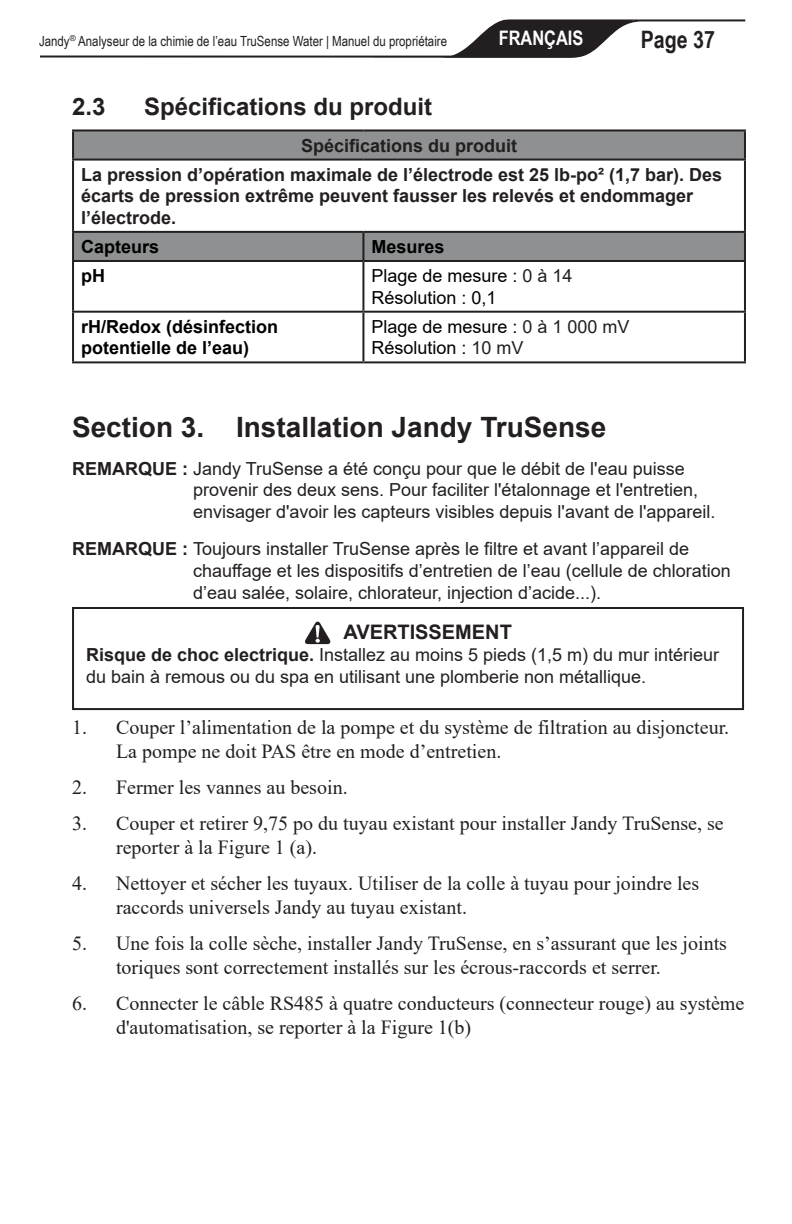
<style>
.page{position:relative;width:792px;height:1224px;background:#fff}
.page>*{position:absolute;margin:0;border:0;box-sizing:border-box;transform-origin:0 0}
.Heading_1{font:700 28px "Arial";color:#231f20}
.Heading_2{font:700 24px "Arial";color:#231f20}
.t1{font:700 24px "Arial Narrow";color:#231f20}
.Step{font:20px/24px "Times New Roman";color:#231f20}
.t2{font:700 20px "Arial";color:#231f20}
.t3{font:700 20px "Arial Narrow";color:#fff}
.Note{font:18px/21.6px "Arial";color:#231f20}
.t4{font:700 18px/21.6px "Arial";color:#231f20}
.WARNING_BANNER_BODY{font:18px/22px "Arial";color:#231f20}
.Table{font:18px "Arial";color:#000}
.Table-2{font:700 18px/21.6px "Arial";color:#000}
.t5{font:14px "Arial Narrow";color:#231f20}
.s1{color:#231f20}
.s2{font-weight:700}
</style>
<div class="page">
<svg style="left:40px;top:19px;width:706px;height:39px"></svg>
<svg style="left:74px;top:131px;width:670px;height:129px"></svg>
<hr style="left:72px;top:129px;width:291px;height:2px;background:#231f20">
<hr style="left:72px;top:131px;width:2px;height:28px;background:#231f20">
<hr style="left:363px;top:129px;width:383px;height:2px;background:#231f20">
<hr style="left:744px;top:131px;width:2px;height:28px;background:#231f20">
<hr style="left:72px;top:159px;width:291px;height:2px;background:#231f20">
<hr style="left:72px;top:161px;width:2px;height:70px;background:#231f20">
<hr style="left:363px;top:159px;width:383px;height:2px;background:#231f20">
<hr style="left:744px;top:161px;width:2px;height:70px;background:#231f20">
<hr style="left:72px;top:231px;width:291px;height:2px;background:#231f20">
<hr style="left:72px;top:233px;width:2px;height:27px;background:#231f20">
<hr style="left:363px;top:231px;width:383px;height:2px;background:#231f20">
<hr style="left:362px;top:233px;width:2px;height:27px;background:#231f20">
<hr style="left:744px;top:233px;width:2px;height:27px;background:#231f20">
<hr style="left:72px;top:260px;width:291px;height:2px;background:#231f20">
<hr style="left:72px;top:262px;width:2px;height:49px;background:#231f20">
<hr style="left:363px;top:260px;width:383px;height:2px;background:#231f20">
<hr style="left:362px;top:262px;width:2px;height:49px;background:#231f20">
<hr style="left:744px;top:262px;width:2px;height:49px;background:#231f20">
<hr style="left:72px;top:311px;width:291px;height:2px;background:#231f20">
<hr style="left:72px;top:313px;width:2px;height:48px;background:#231f20">
<hr style="left:363px;top:311px;width:383px;height:2px;background:#231f20">
<hr style="left:362px;top:313px;width:2px;height:48px;background:#231f20">
<hr style="left:744px;top:313px;width:2px;height:48px;background:#231f20">
<hr style="left:72px;top:361px;width:291px;height:2px;background:#231f20">
<hr style="left:363px;top:361px;width:383px;height:2px;background:#231f20">
<svg style="left:305px;top:621px;width:26px;height:23px"></svg>
<div style="left:72px;top:607px;width:672px;height:103px;border:2px solid #231f20"></div>
<p class="t5" style="left:39px;top:31px;width:410px">Jandy<sup>®</sup> Analyseur de la chimie de l’eau TruSense Water | Manuel du propriétaire</p>
<p class="t3" style="left:499px;top:23px;width:86px">FRANÇAIS</p>
<p class="t1" style="left:641px;top:21px;width:76px">Page 37</p>
<p class="Heading_2" style="left:72px;top:90px;width:35px">2.3</p>
<p class="Heading_2" style="left:144px;top:90px;width:290px">Spécifications du produit</p>
<p class="t4" style="left:301px;top:135px;width:218px">Spécifications du produit</p>
<p class="t4" style="left:81px;top:164px;width:643px">La pression d’opération maximale de l’électrode est 25 lb-po² (1,7 bar). Des écarts de pression extrême peuvent fausser les relevés et endommager l’électrode.</p>
<p class="Table-2" style="left:81px;top:236px;width:80px">Capteurs</p>
<p class="Table-2" style="left:371px;top:236px;width:75px">Mesures</p>
<p class="Table-2" style="left:81px;top:265px;width:25px">pH</p>
<p class="Table" style="left:371px;top:263px;width:203px">Plage de mesure : <span class="s1">0 à 14</span></p>
<p class="Table" style="left:371px;top:285px;width:127px">Résolution : 0,1</p>
<p class="Table-2" style="left:81px;top:316px;width:199px">rH/Redox (désinfection potentielle de l’eau)</p>
<p class="Table" style="left:371px;top:314px;width:260px">Plage de mesure : <span class="s1">0 à 1 000 mV</span></p>
<p class="Table" style="left:371px;top:336px;width:154px">Résolution : <span class="s1">10 mV</span></p>
<p class="Heading_1" style="left:72px;top:407px;width:536px">Section 3. Installation Jandy TruSense</p>
<p class="Note" style="left:193px;top:457px;width:524px;text-indent:-121px"><span class="s2">REMARQUE :</span> Jandy TruSense a été conçu pour que le débit de l'eau puisse provenir des deux sens. Pour faciliter l'étalonnage et l'entretien, envisager d'avoir les capteurs visibles depuis l'avant de l'appareil.</p>
<p class="Note" style="left:193px;top:538px;width:539px;text-indent:-121px"><span class="s2">REMARQUE :</span> Toujours installer TruSense après le filtre et avant l’appareil de chauffage et les dispositifs d’entretien de l’eau (cellule de chloration d’eau salée, solaire, chlorateur, injection d’acide...).</p>
<p class="t2" style="left:343px;top:618px;width:170px">AVERTISSEMENT</p>
<p class="WARNING_BANNER_BODY" style="left:86px;top:644px;width:635px"><span class="s2">Risque de choc electrique.</span> Installez au moins 5 pieds (1,5 m) du mur intérieur du bain à remous ou du spa en utilisant une plomberie non métallique.</p>
<p class="Step" style="left:116px;top:715px;width:615px;text-indent:-44px">1. Couper l’alimentation de la pompe et du système de filtration au disjoncteur.<br>La pompe ne doit PAS être en mode d’entretien.</p>
<p class="Step" style="left:72px;top:775px;width:277px">2. Fermer les vannes au besoin.</p>
<p class="Step" style="left:116px;top:811px;width:609px;text-indent:-44px">3. Couper et retirer 9,75 po du tuyau existant pour installer Jandy TruSense, se reporter à la Figure 1 (a).</p>
<p class="Step" style="left:116px;top:871px;width:585px;text-indent:-44px">4. Nettoyer et sécher les tuyaux. Utiliser de la colle à tuyau pour joindre les raccords universels Jandy au tuyau existant.</p>
<p class="Step" style="left:116px;top:931px;width:613px;text-indent:-44px">5. Une fois la colle sèche, installer Jandy TruSense, en s’assurant que les joints toriques sont correctement installés sur les écrous-raccords et serrer.</p>
<p class="Step" style="left:116px;top:991px;width:630px;text-indent:-44px">6. Connecter le câble RS485 à quatre conducteurs (connecteur rouge) au système d'automatisation, se reporter à la Figure 1(b)</p>
</div>
